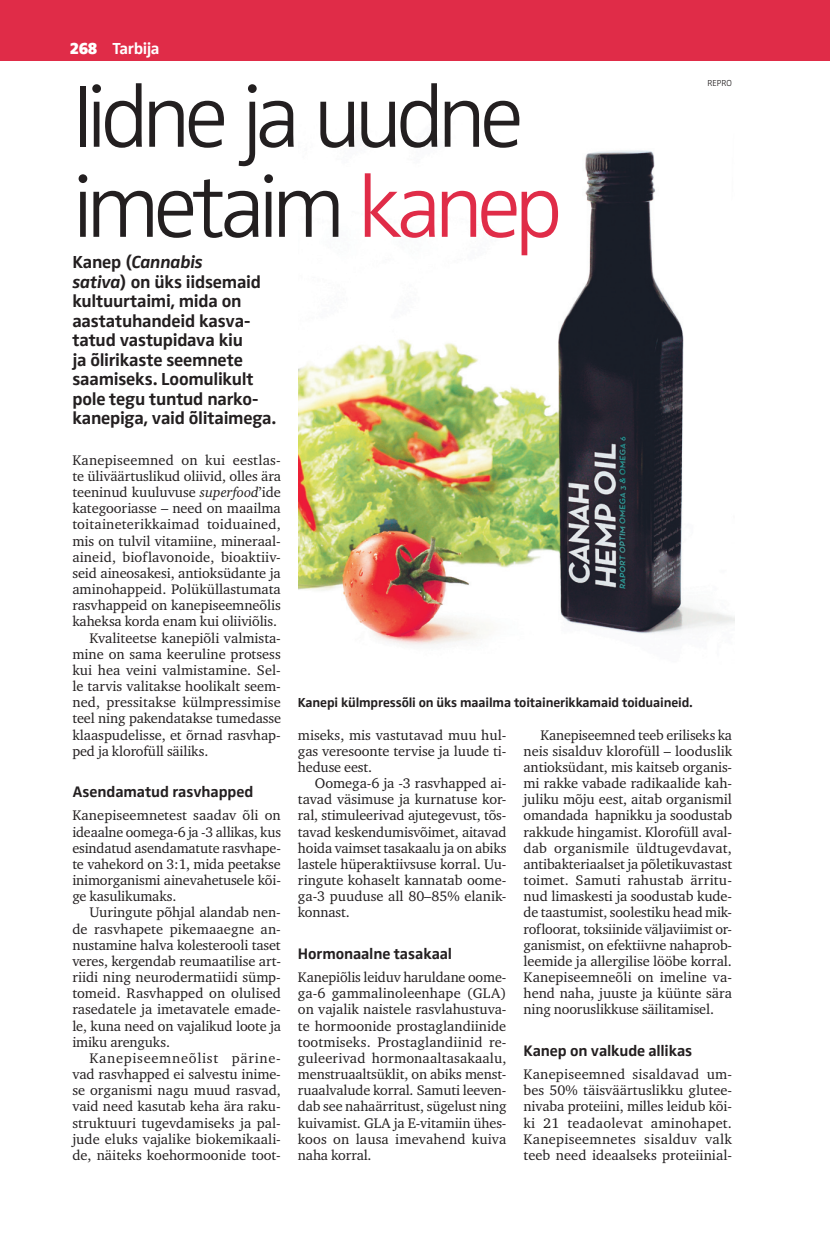
<style>
.page{position:relative;width:830px;height:1234px;background:#fff}
.page>*{position:absolute;margin:0;border:0;box-sizing:border-box;transform-origin:0 0}
.t1{font:300 90px/90px "Zwo Pro";letter-spacing:-.075em;color:#231f20}
.t2{font:700 18px/19.5px "Zwo Pro";letter-spacing:-.015em;color:#231f20}
.t3{font:700 16.5px "Zwo Pro";letter-spacing:-.025em;color:#fff}
.t4{font:700 15.75px "Zwo Pro";letter-spacing:-.01em;color:#231f20}
.t5{font:14.25px/16.2px "Charter ITC";letter-spacing:-.005em;color:#231f20;text-align:justify}
.t6{font:14.25px "Charter ITC";letter-spacing:.015em;color:#231f20}
.t7{font:700 13.5px "Zwo Pro";letter-spacing:-.01em;color:#231f20}
.t8{font:300 9px "Zwo Pro";color:#231f20}
.s1{font-weight:900}
.s2{color:#e02c48}
.s3{font-style:italic}
</style>
<div class="page">
<div style="left:0;top:0;width:829px;height:60px;background:#e02c48"></div>
<hr style="left:829px;top:0;width:1px;height:60px;background:#e02c48">
<img style="left:298px;top:150px;width:436px;height:495px">
<p class="t3" style="left:70px;top:39px;width:91px"><span class="s1">268</span> Tarbija</p>
<p class="t8" style="left:707px;top:77px;width:26px">REPRO</p>
<h1 class="t1" style="left:72px;top:74px;width:491px">Iidne ja uudne imetaim <span class="s2">kanep</span></h1>
<p class="t2" style="left:72px;top:253px;width:205px">Kanep (<span class="s3">Cannabis<br>sativa</span>) on üks iidsemaid kultuurtaimi, mida on aastatuhandeid kasva&shy;tatud vastupidava kiu<br>ja õlirikaste seemnete saamiseks. Loomulikult pole tegu tuntud narko&shy;kanepiga, vaid õlitaimega.</p>
<p class="t6" style="left:72px;top:451px;width:210px">Kanepiseemned on kui eestlas-</p>
<p class="t5" style="left:72px;top:467px;width:210px">te üliväärtuslikud oliivid, olles ära</p>
<p class="t5" style="left:72px;top:484px;width:210px">teeninud kuuluvuse <span class="s3">superfood</span>’ide</p>
<p class="t5" style="left:72px;top:500px;width:210px">kategooriasse – need on maailma</p>
<p class="t6" style="left:72px;top:515px;width:210px">toitaineterikkaimad toiduained,</p>
<p class="t5" style="left:72px;top:532px;width:210px">mis on tulvil vitamiine, mineraal-</p>
<p class="t5" style="left:72px;top:548px;width:210px">aineid, bioflavonoide, bioaktiiv-</p>
<p class="t5" style="left:72px;top:564px;width:210px">seid aineosakesi, antioksüdante ja</p>
<p class="t5" style="left:72px;top:581px;width:210px">aminohappeid. Polüküllastumata</p>
<p class="t5" style="left:72px;top:597px;width:210px">rasvhappeid on kanepiseemneõlis</p>
<p class="t5" style="left:72px;top:613px;width:206px">kaheksa korda enam kui oliiviõlis.</p>
<p class="t5" style="left:89px;top:629px;width:193px">Kvaliteetse kanepiõli valmista-</p>
<p class="t5" style="left:72px;top:645px;width:210px">mine on sama keeruline protsess</p>
<p class="t5" style="left:72px;top:661px;width:210px">kui hea veini valmistamine. Sel-</p>
<p class="t5" style="left:72px;top:678px;width:210px">le tarvis valitakse hoolikalt seem-</p>
<p class="t5" style="left:72px;top:694px;width:210px">ned, pressitakse külmpressimise</p>
<p class="t5" style="left:72px;top:710px;width:210px">teel ning pakendatakse tumedasse</p>
<p class="t5" style="left:72px;top:726px;width:210px">klaaspudelisse, et õrnad rasvhap-</p>
<p class="t5" style="left:72px;top:742px;width:137px">ped ja klorofüll säiliks.</p>
<p class="t4" style="left:72px;top:782px;width:182px">Asendamatud rasvhapped</p>
<p class="t5" style="left:72px;top:807px;width:210px">Kanepiseemnetest saadav õli on ideaalne oomega-6 ja -3 allikas, kus esindatud asendamatute rasvhape&shy;te vahekord on 3:1, mida peetakse inimorganismi ainevahetusele kõi&shy;ge kasulikumaks.</p>
<p class="t5" style="left:72px;top:904px;width:210px;text-indent:17px">Uuringute põhjal alandab nen&shy;de rasvhapete pikemaaegne an&shy;nustamine halva kolesterooli taset veres, kergendab reumaatilise art&shy;riidi ning neurodermatiidi sümp&shy;tomeid. Rasvhapped on olulised rasedatele ja imetavatele emade&shy;le, kuna need on vajalikud loote ja imiku arenguks.</p>
<p class="t5" style="left:72px;top:1049px;width:210px;text-indent:17px">Kanepiseemneõlist pärine&shy;vad rasvhapped ei salvestu inime&shy;se organismi nagu muud rasvad, vaid need kasutab keha ära raku&shy;struktuuri tugevdamiseks ja pal&shy;jude eluks vajalike biokemikaali&shy;de, näiteks koehormoonide toot-</p>
<p class="t7" style="left:298px;top:694px;width:396px">Kanepi külmpressõli on üks maailma toitainerikkamaid toiduaineid.</p>
<p class="t5" style="left:298px;top:726px;width:210px">miseks, mis vastutavad muu hul&shy;gas veresoonte tervise ja luude ti&shy;heduse eest.</p>
<p class="t5" style="left:298px;top:774px;width:210px;text-indent:17px">Oomega-6 ja -3 rasvhapped ai&shy;tavad väsimuse ja kurnatuse kor&shy;ral, stimuleerivad ajutegevust, tõs&shy;tavad keskendumisvõimet, aitavad hoida vaimset tasakaalu ja on abiks lastele hüperaktiivsuse korral. Uu&shy;ringute kohaselt kannatab oome&shy;ga-3 puuduse all 80–85% elanik&shy;konnast.</p>
<p class="t4" style="left:298px;top:943px;width:156px">Hormonaalne tasakaal</p>
<p class="t5" style="left:298px;top:968px;width:210px">Kanepiõlis leiduv haruldane oome&shy;ga-6 gammalinoleenhape (GLA) on vajalik naistele rasvlahustuva&shy;te hormoonide prostaglandiinide tootmiseks. Prostaglandiinid re&shy;guleerivad hormonaaltasakaalu, menstruaaltsüklit, on abiks menst&shy;ruaalvalude korral. Samuti leeven&shy;dab see nahaärritust, sügelust ning kuivamist. GLA ja E-vitamiin ühes&shy;koos on lausa imevahend kuiva naha korral.</p>
<p class="t5" style="left:523px;top:726px;width:210px;text-indent:17px">Kanepiseemned teeb eriliseks ka neis sisalduv klorofüll – looduslik antioksüdant, mis kaitseb organis&shy;mi rakke vabade radikaalide kah&shy;juliku mõju eest, aitab organismil omandada hapnikku ja soodustab rakkude hingamist. Klorofüll aval&shy;dab organismile üldtugevdavat, antibakteriaalset ja põletikuvastast toimet. Samuti rahustab ärritu&shy;nud limaskesti ja soodustab kude&shy;de taastumist, soolestiku head mik&shy;rofloorat, toksiinide väljaviimist or&shy;ganismist, on efektiivne nahaprob&shy;leemide ja allergilise lööbe korral.<br>Kanepiseemneõli on imeline va&shy;hend naha, juuste ja küünte sära ning nooruslikkuse säilitamisel.</p>
<p class="t4" style="left:523px;top:1040px;width:170px">Kanep on valkude allikas</p>
<p class="t5" style="left:523px;top:1065px;width:210px">Kanepiseemned sisaldavad um&shy;bes 50% täisväärtuslikku glutee&shy;nivaba proteiini, milles leidub kõi&shy;ki 21 teadaolevat aminohapet.<br>Kanepiseemnetes sisalduv valk teeb need ideaalseks proteiinial-</p>
</div>
